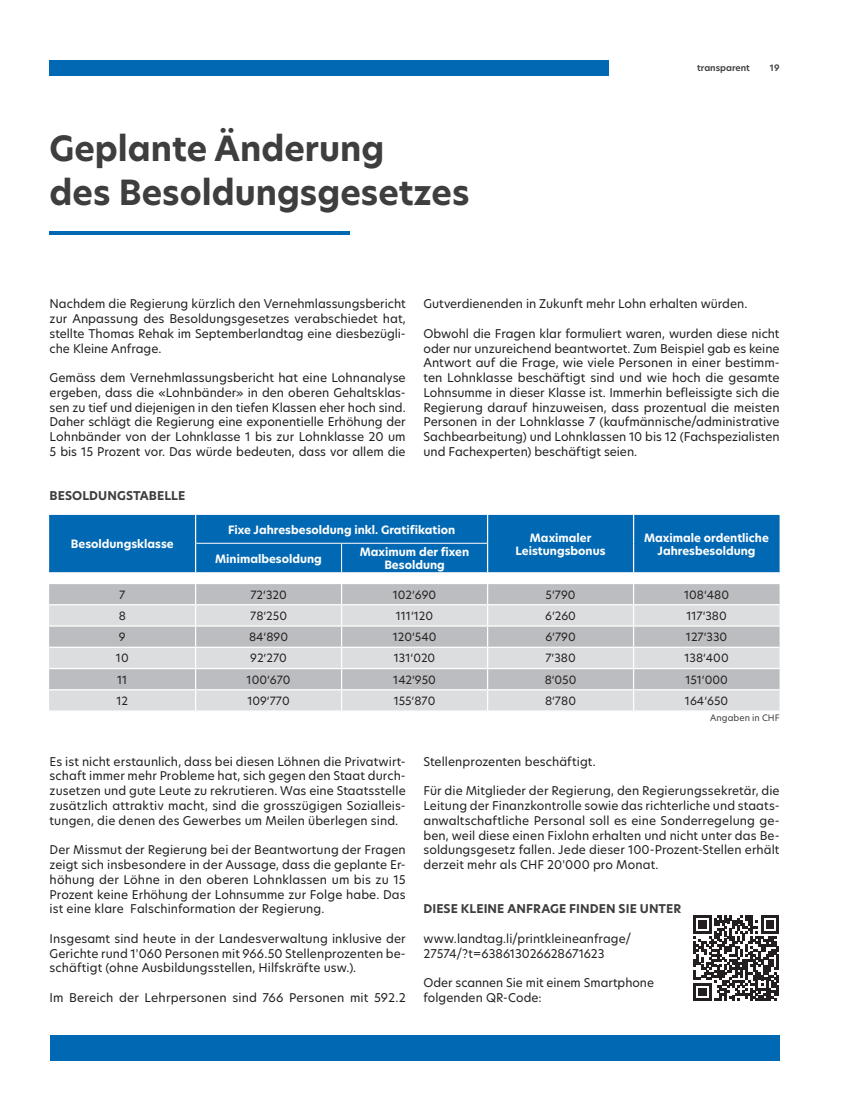
<style>
.page{position:relative;width:854px;height:1120px;background:#fff}
.page>*{position:absolute;margin:0;border:0;box-sizing:border-box;transform-origin:0 0}
.t1{font:700 34px/44.2px "New Hero";color:#3e3e3f}
.t2{font:11.88px/14.8px "New Hero";letter-spacing:.005em;color:#231f20;text-align:justify}
.t3{font:700 11.88px "New Hero";letter-spacing:.01em;color:#3e3e3f}
.t4{font:11.25px "New Hero";color:#231f20}
.t5{font:700 11.25px/13.5px "New Hero";color:#fff;text-align:center}
.t6{font:600 8.75px "New Hero";color:#3e3e3f}
.t7{font:8.75px "New Hero";letter-spacing:.01em;color:#3e3e3f}
</style>
<div class="page">
<div style="left:50px;top:1035px;width:730px;height:25px;background:#0168b3"></div>
<div style="left:50px;top:60px;width:559px;height:15px;background:#0168b3"></div>
<hr style="left:50px;top:231px;width:300px;height:4px;background:#0168b3">
<svg style="left:693px;top:915px;width:86px;height:86px"></svg>
<svg style="left:49px;top:515px;width:731px;height:195px;background:#96b4cc"></svg>
<h1 class="t1" style="left:50px;top:126px;width:421px">Geplante Änderung<br>des Besoldungsgesetzes</h1>
<p class="t6" style="left:697px;top:62px;width:54px">transparent</p>
<p class="t6" style="left:770px;top:62px;width:11px">19</p>
<p class="t2" style="left:50px;top:296px;width:358px">Nachdem die Regierung kürzlich den Vernehmlassungsbericht zur Anpassung des Besoldungsgesetzes verabschiedet hat, stellte Thomas Rehak im Septemberlandtag eine diesbezügli&shy;che Kleine Anfrage.</p>
<p class="t2" style="left:50px;top:370px;width:358px">Gemäss dem Vernehmlassungsbericht hat eine Lohnanalyse ergeben, dass die «Lohnbänder» in den oberen Gehaltsklas&shy;sen zu tief und diejenigen in den tiefen Klassen eher hoch sind.<br>Daher schlägt die Regierung eine exponentielle Erhöhung der Lohnbänder von der Lohnklasse 1 bis zur Lohnklasse 20 um 5 bis 15 Prozent vor. Das würde bedeuten, dass vor allem die</p>
<p class="t3" style="left:50px;top:488px;width:137px">BESOLDUNGSTABELLE</p>
<p class="t2" style="left:423px;top:296px;width:325px">Gutverdienenden in Zukunft mehr Lohn erhalten würden.</p>
<p class="t2" style="left:423px;top:326px;width:358px">Obwohl die Fragen klar formuliert waren, wurden diese nicht oder nur unzureichend beantwortet. Zum Beispiel gab es keine Antwort auf die Frage, wie viele Personen in einer bestimm&shy;ten Lohnklasse beschäftigt sind und wie hoch die gesamte Lohnsumme in dieser Klasse ist. Immerhin befleissigte sich die Regierung darauf hinzuweisen, dass prozentual die meisten Personen in der Lohnklasse 7 (kaufmännische/administrative Sachbearbeitung) und Lohnklassen 10 bis 12 (Fachspezialisten und Fachexperten) beschäftigt seien.</p>
<p class="t5" style="left:71px;top:537px;width:104px">Besoldungsklasse</p>
<p class="t5" style="left:228px;top:523px;width:229px">Fixe Jahresbesoldung inkl. Gratifikation</p>
<p class="t5" style="left:215px;top:552px;width:108px">Minimalbesoldung</p>
<p class="t5" style="left:360px;top:545px;width:111px">Maximum der fixen<br>Besoldung</p>
<p class="t5" style="left:516px;top:531px;width:91px">Maximaler<br>Leistungsbonus</p>
<p class="t5" style="left:644px;top:531px;width:126px">Maximale ordentliche<br>Jahresbesoldung</p>
<p class="t4" style="left:119px;top:587px;width:8px">7</p>
<p class="t4" style="left:250px;top:587px;width:38px">72‘320</p>
<p class="t4" style="left:393px;top:587px;width:45px">102‘690</p>
<p class="t4" style="left:546px;top:587px;width:31px">5‘790</p>
<p class="t4" style="left:684px;top:587px;width:46px">108‘480</p>
<p class="t4" style="left:119px;top:608px;width:9px">8</p>
<p class="t4" style="left:250px;top:608px;width:38px">78‘250</p>
<p class="t4" style="left:396px;top:608px;width:39px">111‘120</p>
<p class="t4" style="left:545px;top:608px;width:32px">6‘260</p>
<p class="t4" style="left:686px;top:608px;width:42px">117‘380</p>
<p class="t4" style="left:119px;top:629px;width:8px">9</p>
<p class="t4" style="left:249px;top:629px;width:40px">84‘890</p>
<p class="t4" style="left:393px;top:629px;width:45px">120‘540</p>
<p class="t4" style="left:545px;top:629px;width:32px">6‘790</p>
<p class="t4" style="left:686px;top:629px;width:43px">127‘330</p>
<p class="t4" style="left:116px;top:650px;width:14px">10</p>
<p class="t4" style="left:250px;top:650px;width:38px">92‘270</p>
<p class="t4" style="left:394px;top:650px;width:43px">131‘020</p>
<p class="t4" style="left:545px;top:650px;width:32px">7‘380</p>
<p class="t4" style="left:684px;top:650px;width:46px">138‘400</p>
<p class="t4" style="left:117px;top:672px;width:12px">11</p>
<p class="t4" style="left:247px;top:672px;width:45px">100‘670</p>
<p class="t4" style="left:393px;top:672px;width:44px">142‘950</p>
<p class="t4" style="left:545px;top:672px;width:33px">8‘050</p>
<p class="t4" style="left:685px;top:672px;width:44px">151‘000</p>
<p class="t4" style="left:116px;top:693px;width:13px">12</p>
<p class="t4" style="left:247px;top:693px;width:44px">109‘770</p>
<p class="t4" style="left:394px;top:693px;width:43px">155‘870</p>
<p class="t4" style="left:545px;top:693px;width:32px">8‘780</p>
<p class="t4" style="left:685px;top:693px;width:45px">164‘650</p>
<p class="t2" style="left:50px;top:754px;width:358px">Es ist nicht erstaunlich, dass bei diesen Löhnen die Privatwirt&shy;schaft immer mehr Probleme hat, sich gegen den Staat durch&shy;zusetzen und gute Leute zu rekrutieren. Was eine Staatsstelle zusätzlich attraktiv macht, sind die grosszügigen Sozialleis&shy;tungen, die denen des Gewerbes um Meilen überlegen sind.</p>
<p class="t2" style="left:50px;top:842px;width:358px">Der Missmut der Regierung bei der Beantwortung der Fragen zeigt sich insbesondere in der Aussage, dass die geplante Er&shy;höhung der Löhne in den oberen Lohnklassen um bis zu 15<br>Prozent keine Erhöhung der Lohnsumme zur Folge habe. Das ist eine klare Falschinformation der Regierung.</p>
<p class="t2" style="left:50px;top:931px;width:358px">Insgesamt sind heute in der Landesverwaltung inklusive der Gerichte rund 1'060 Personen mit 966.50 Stellenprozenten be&shy;schäftigt (ohne Ausbildungsstellen, Hilfskräfte usw.).</p>
<p class="t2" style="left:50px;top:990px;width:358px">Im Bereich der Lehrpersonen sind 766 Personen mit 592.2</p>
<p class="t7" style="left:710px;top:712px;width:71px">Angaben in CHF</p>
<p class="t2" style="left:423px;top:754px;width:174px">Stellenprozenten beschäftigt.</p>
<p class="t2" style="left:423px;top:783px;width:358px">Für die Mitglieder der Regierung, den Regierungssekretär, die Leitung der Finanzkontrolle sowie das richterliche und staats&shy;anwaltschaftliche Personal soll es eine Sonderregelung ge&shy;ben, weil diese einen Fixlohn erhalten und nicht unter das Be&shy;soldungsgesetz fallen. Jede dieser 100-Prozent-Stellen erhält derzeit mehr als CHF 20'000 pro Monat.</p>
<p class="t3" style="left:423px;top:901px;width:259px">DIESE KLEINE ANFRAGE FINDEN SIE UNTER</p>
<p class="t2" style="left:423px;top:931px;width:209px">www.landtag.li/printkleineanfrage/<br>27574/?t=638613026628671623</p>
<p class="t2" style="left:423px;top:975px;width:232px">Oder scannen Sie mit einem Smartphone folgenden QR-Code:</p>
</div>
